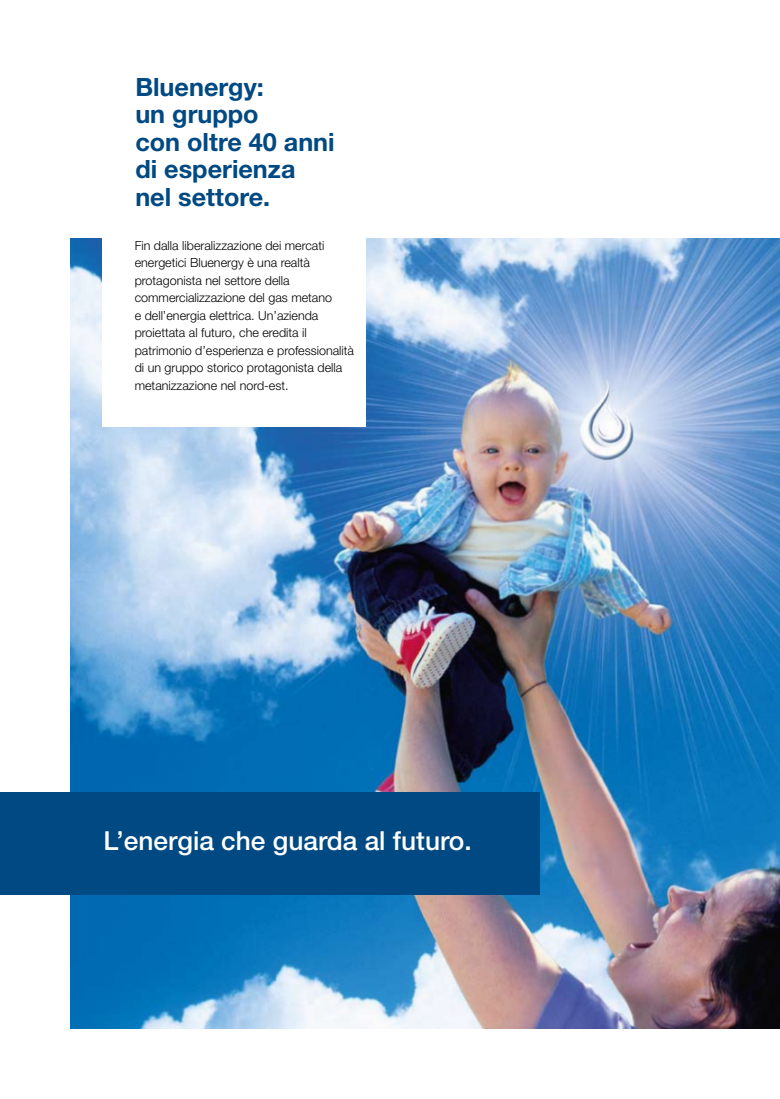
<style>
.page{position:relative;width:780px;height:1099px;background:#fff}
.page>*{position:absolute;margin:0;border:0;box-sizing:border-box;transform-origin:0 0}
.t1{font:500 26.25px "Helvetica Neue";color:#fff}
.t2{font:700 25.25px/27.5px "Helvetica Neue";color:#004982}
.t3{font:300 12.5px/17.5px "Helvetica Neue";color:#000}
</style>
<div class="page">
<img style="left:70px;top:238px;width:710px;height:790px">
<div style="left:102px;top:99px;width:264px;height:328px;background:#fff"></div>
<div style="left:0;top:792px;width:539px;height:102px;background:#004982"></div>
<h2 class="t2" style="left:135px;top:73px;width:201px">Bluenergy:<br>un gruppo<br>con oltre 40 anni di esperienza nel settore.</h2>
<p class="t3" style="left:135px;top:236px;width:221px">Fin dalla liberalizzazione dei mercati energetici Bluenergy è una realtà protagonista nel settore della commercializzazione del gas metano<br>e dell’energia elettrica. Un’azienda proiettata al futuro, che eredita il patrimonio d’esperienza e professionalità di un gruppo storico protagonista della metanizzazione nel nord-est.</p>
<h1 class="t1" style="left:103px;top:825px;width:369px">L’energia che guarda al futuro.</h1>
</div>
